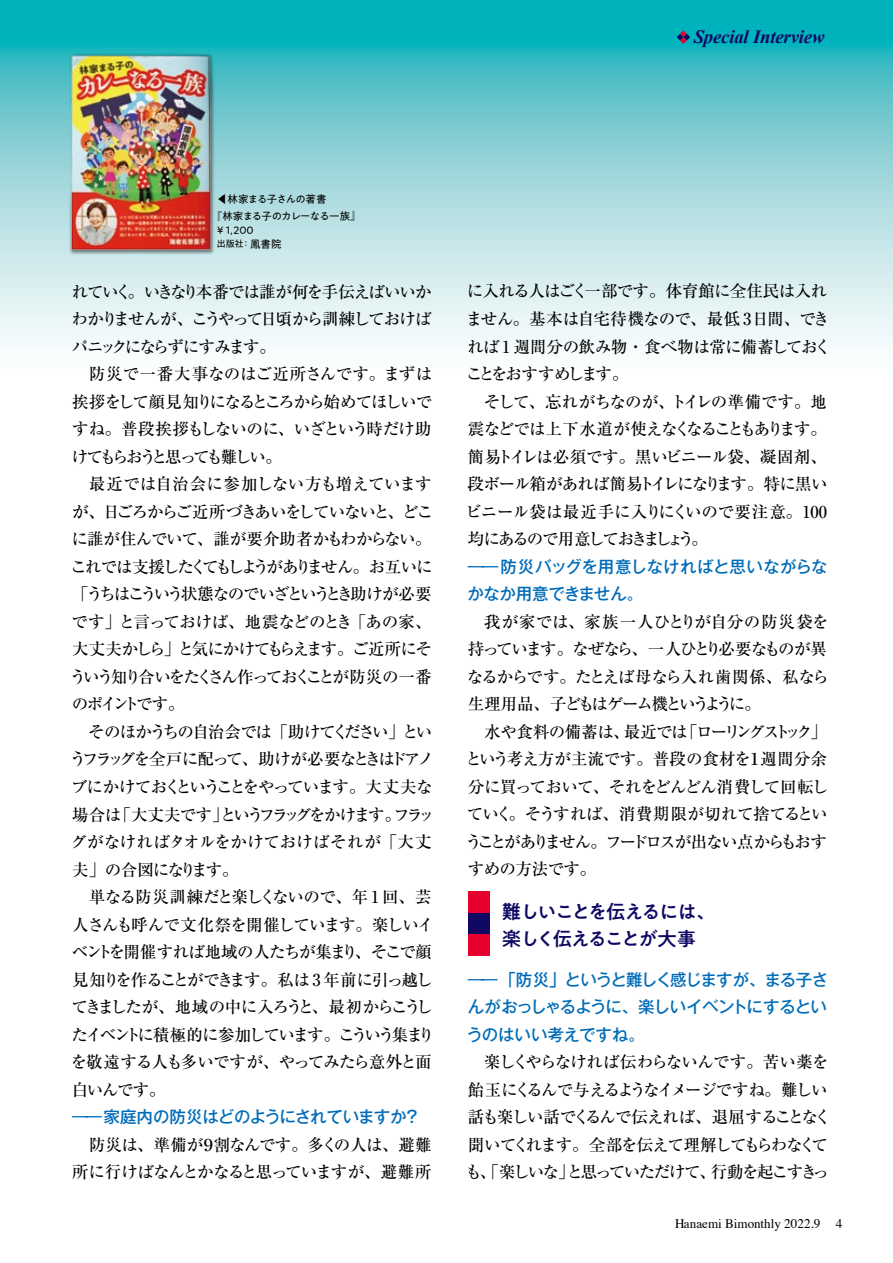
<style>
.page{position:relative;width:893px;height:1263px;background:#fff}
.page>*{position:absolute;margin:0;border:0;box-sizing:border-box;transform-origin:0 0}
.t1{font:500 19.5px/27px "PA1 Gothic Std";letter-spacing:-.105em;color:#100964}
.t2{font:italic 700 18.75px "Times New Roman";letter-spacing:-.01em;color:#100964}
.t3{font:500 16.5px/27.5px "Ryumin Pr 6";letter-spacing:-.07em;color:#000}
.t4{font:500 16.5px/27.5px "Ryumin Pr 6";letter-spacing:-.045em;color:#000}
.t5{font:500 16.5px/27.5px "Ryumin Pr 6";letter-spacing:-.095em;color:#000}
.t6{font:500 16.5px/27.5px "Gothic MB101 Pr 6";letter-spacing:-.03em;color:#006cb8}
.t7{font:500 16.5px/27.5px "Ryumin Pr 6";letter-spacing:-.05em;color:#000}
.t8{font:500 16.5px "Gothic MB101 Pr 6";letter-spacing:-.01em;color:#006cb8}
.t9{font:13.2px "Times";color:#000}
.t10{font:10.5px/14.2px "PA1 Gothic Std";letter-spacing:-.075em;color:#000}
.t11{font:9px "PA1 Gothic Std";color:#000}
.s1{font-family:"Koz Go Pr 6 N"}
.s2{font-size:10.5px}
</style>
<div class="page">
<svg style="left:0;top:0;width:893px;height:346px;background:#8dd5da"></svg>
<div style="left:468px;top:892px;width:21px;height:21px;background:#e6002d"></div>
<div style="left:468px;top:913px;width:21px;height:21px;background:#100964"></div>
<div style="left:468px;top:934px;width:21px;height:21px;background:#e6002d"></div>
<svg style="left:677px;top:30px;width:13px;height:14px"></svg>
<img style="left:60px;top:33px;width:161px;height:241px">
<p class="t2" style="left:694px;top:24px;width:132px">Special Interview</p>
<p class="t10" style="left:217px;top:193px;width:111px"><span class="s1">◀</span>林家まる子さんの著書</p>
<p class="t10" style="left:217px;top:209px;width:145px;text-indent:-5px">『林家まる子のカレーなる一族』¥ 1,200</p>
<p class="t11" style="left:217px;top:239px;width:66px">出版社： <span class="s2">鳳書院</span></p>
<p class="t3" style="left:70px;top:277px;width:366px">れていく。いきなり本番では誰が何を手伝えばいいかわかりませんが、こうやって日頃から訓練しておけばパニックにならずにすみます。<br>　防災で一番大事なのはご近所さんです。まずは挨拶をして顔見知りになるところから始めてほしいですね。普段挨拶もしないのに、いざという時だけ助けてもらおうと思っても難しい。<br>　最近では自治会に参加しない方も増えていますが、日ごろからご近所づきあいをしていないと、どこに誰が住んでいて、誰が要介助者かもわからない。これでは支援したくてもしようがありません。お互いに「うちはこういう状態なのでいざというとき助けが必要です」と言っておけば、地震などのとき「あの家、大丈夫かしら」と気にかけてもらえます。ご近所にそういう知り合いをたくさん作っておくことが防災の一番のポイントです。<br>　そのほかうちの自治会では「助けてください」というフラッグを全戸に配って、助けが必要なときはドアノブにかけておくということをやっています。大丈夫な場合は「大丈夫です」というフラッグをかけます。フラッグがなければタオルをかけておけばそれが「大丈夫」の合図になります。<br>　単なる防災訓練だと楽しくないので、年 1 回、芸人さんも呼んで文化祭を開催しています。楽しいイベントを開催すれば地域の人たちが集まり、そこで顔見知りを作ることができます。私は 3 年前に引っ越してきましたが、地域の中に入ろうと、最初からこうしたイベントに積極的に参加しています。こういう集まりを敬遠する人も多いですが、やってみたら意外と面白いんです。</p>
<p class="t8" style="left:72px;top:1103px;width:350px">――家庭内の防災はどのようにされていますか？</p>
<p class="t7" style="left:72px;top:1130px;width:361px">　防災は、準備が９割なんです。多くの人は、避難所に行けばなんとかなると思っていますが、避難所</p>
<p class="t4" style="left:466px;top:277px;width:367px">に入れる人はごく一部です。体育館に全住民は入れません。基本は自宅待機なので、最低 3日間、できれば 1 週間分の飲み物・食べ物は常に備蓄しておくことをおすすめします。<br>　そして、忘れがちなのが、トイレの準備です。地震などでは上下水道が使えなくなることもあります。簡易トイレは必須です。黒いビニール袋、凝固剤、段ボール箱があれば簡易トイレになります。特に黒いビニール袋は最近手に入りにくいので要注意。100均にあるので用意しておきましょう。</p>
<p class="t6" style="left:468px;top:552px;width:361px">――防災バッグを用意しなければと思いながらなかなか用意できません。</p>
<p class="t3" style="left:465px;top:607px;width:365px">　我が家では、家族一人ひとりが自分の防災袋を持っています。なぜなら、一人ひとり必要なものが異なるからです。たとえば母なら入れ歯関係、私なら生理用品、子どもはゲーム機というように。<br>　水や食料の備蓄は、最近では「ローリングストック」という考え方が主流です。普段の食材を１週間分余分に買っておいて、それをどんどん消費して回転していく。そうすれば、消費期限が切れて捨てるということがありません。フードロスが出ない点からもおすすめの方法です。</p>
<p class="t1" style="left:502px;top:900px;width:215px">難しいことを伝えるには、楽しく伝えることが大事</p>
<p class="t6" style="left:467px;top:965px;width:363px;text-align:justify">――「防災」というと難しく感じますが、まる子さんがおっしゃるように、楽しいイベントにするというのはいい考えですね。</p>
<p class="t5" style="left:465px;top:1047px;width:367px">　楽しくやらなければ伝わらないんです。苦い薬を飴玉にくるんで与えるようなイメージですね。難しい話も楽しい話でくるんで伝えれば、退屈することなく聞いてくれます。全部を伝えて理解してもらわなくても、「楽しいな」と思っていただけて、行動を起こすきっ</p>
<p class="t9" style="left:675px;top:1211px;width:169px">Hanaemi Bimonthly 2022.9 4</p>
</div>
